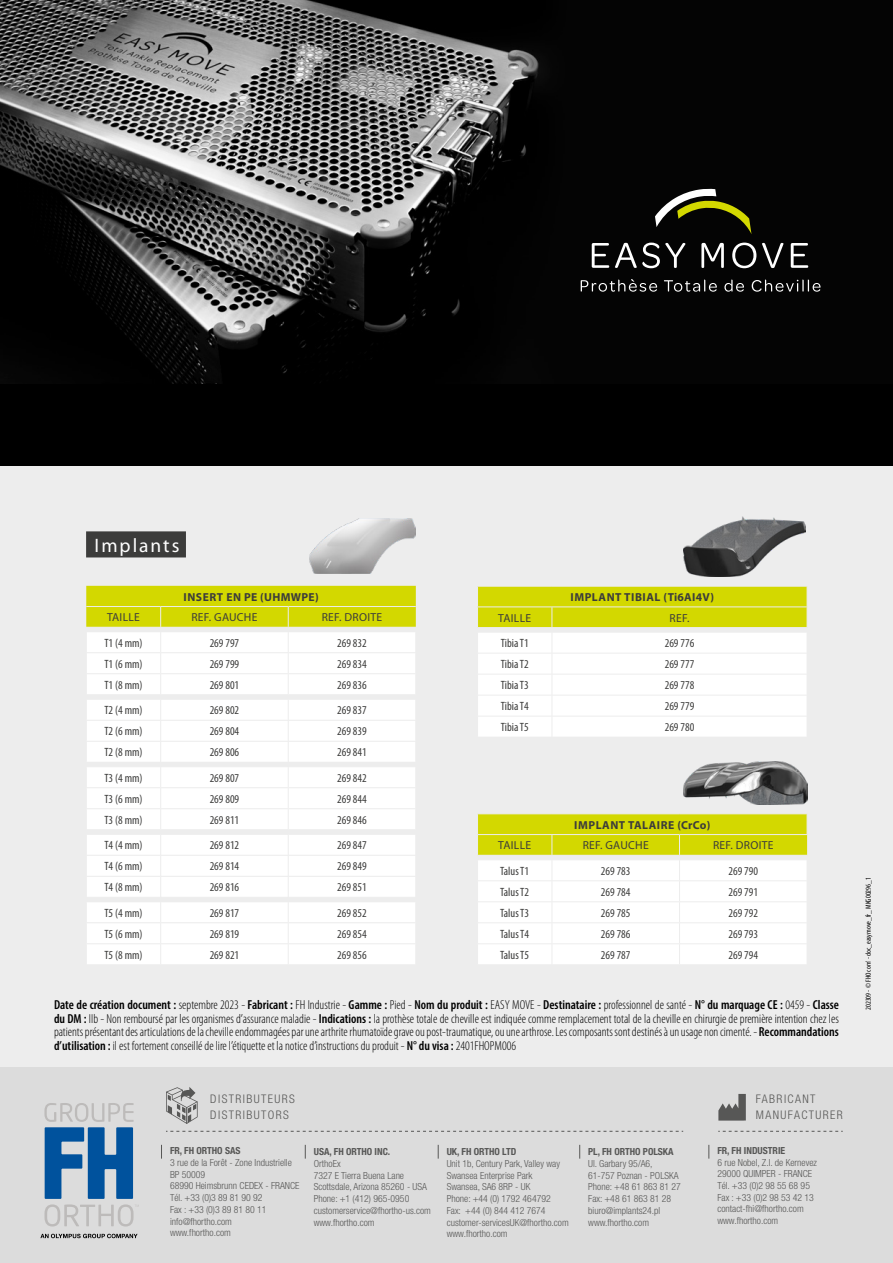
<style>
.page{position:relative;width:893px;height:1263px;background:#ededed}
.page>*{position:absolute;margin:0;border:0;box-sizing:border-box;transform-origin:0 0}
.t1{font:19.5px "Myriad Pro";letter-spacing:.1em;color:#fff}
.t2{font:300 condensed 13.05px/13.5px "Myriad Pro";color:#000;text-align:justify}
.t3{font:condensed 12px "Myriad Pro";color:#3c3c3b}
.t4{font:300 condensed 11.85px/15.5px "Helvetica Neue";letter-spacing:.12em;color:#575756}
.t5{font:11.55px "Myriad Pro";letter-spacing:.025em;color:#3c3c3b}
.t6{font:700 11.55px "Myriad Pro";letter-spacing:.045em;color:#3c3c3b}
.t7{font:300 condensed 9.75px/11.7px "Helvetica Neue";color:#575756}
.t8{font:700 condensed 9.75px "Helvetica Neue";color:#575756}
.t9{font:condensed 7.5px "Myriad Pro";color:#000}
.s1{font-weight:600}
</style>
<div class="page">
<div style="left:86px;top:531px;width:100px;height:26px;background:#3c3c3b"></div>
<svg style="left:477px;top:814px;width:331px;height:150px;background:#f1f3bb"></svg>
<img style="left:684px;top:761px;width:123px;height:43px">
<svg style="left:86px;top:586px;width:330px;height:378px"></svg>
<img style="left:309px;top:518px;width:106px;height:55px">
<svg style="left:477px;top:586px;width:331px;height:151px;background:#f2f3bb"></svg>
<hr style="left:477px;top:627px;width:75px;height:1px;background:#ededed">
<hr style="left:552px;top:627px;width:255px;height:1px;background:#ededed">
<img style="left:683px;top:517px;width:122px;height:60px">
<div style="left:0;top:0;width:893px;height:465px;background:#000"></div>
<img style="left:0;top:0;width:821px;height:383px">
<div style="left:0;top:1067px;width:893px;height:196px;background:#dcdcdc"></div>
<svg style="left:718px;top:1094px;width:28px;height:26px"></svg>
<svg style="left:166px;top:1131px;width:517px;height:1px"></svg>
<svg style="left:718px;top:1131px;width:125px;height:1px"></svg>
<svg style="left:166px;top:1087px;width:32px;height:37px"></svg>
<svg style="left:161px;top:1145px;width:1px;height:13px"></svg>
<svg style="left:305px;top:1145px;width:1px;height:13px"></svg>
<svg style="left:438px;top:1145px;width:1px;height:13px"></svg>
<svg style="left:579px;top:1145px;width:1px;height:13px"></svg>
<svg style="left:708px;top:1145px;width:1px;height:13px"></svg>
<svg style="left:44px;top:1103px;width:95px;height:123px"></svg>
<svg style="left:40px;top:1234px;width:98px;height:4px"></svg>
<svg style="left:655px;top:189px;width:96px;height:45px"></svg>
<svg style="left:581px;top:279px;width:76px;height:13px"></svg>
<svg style="left:664px;top:280px;width:53px;height:12px"></svg>
<svg style="left:724px;top:280px;width:20px;height:12px"></svg>
<svg style="left:752px;top:280px;width:68px;height:12px"></svg>
<svg style="left:592px;top:243px;width:17px;height:25px"></svg>
<svg style="left:615px;top:243px;width:71px;height:25px"></svg>
<svg style="left:701px;top:243px;width:23px;height:25px"></svg>
<svg style="left:732px;top:243px;width:24px;height:25px"></svg>
<svg style="left:762px;top:243px;width:22px;height:25px"></svg>
<svg style="left:791px;top:243px;width:17px;height:25px"></svg>
<h1 class="t1" style="left:95px;top:533px;width:86px">Implants</h1>
<p class="t6" style="left:184px;top:589px;width:137px">INSERT EN PE (UHMWPE)</p>
<p class="t5" style="left:107px;top:610px;width:34px">TAILLE</p>
<p class="t5" style="left:191px;top:610px;width:68px">REF. GAUCHE</p>
<p class="t5" style="left:322px;top:610px;width:62px">REF. DROITE</p>
<p class="t3" style="left:104px;top:635px;width:40px">T1 (4 mm)</p>
<p class="t3" style="left:210px;top:635px;width:31px">269 797</p>
<p class="t3" style="left:337px;top:635px;width:31px">269 832</p>
<p class="t3" style="left:104px;top:656px;width:40px">T1 (6 mm)</p>
<p class="t3" style="left:210px;top:656px;width:31px">269 799</p>
<p class="t3" style="left:337px;top:656px;width:31px">269 834</p>
<p class="t3" style="left:104px;top:677px;width:40px">T1 (8 mm)</p>
<p class="t3" style="left:210px;top:677px;width:31px">269 801</p>
<p class="t3" style="left:337px;top:677px;width:31px">269 836</p>
<p class="t3" style="left:104px;top:703px;width:40px">T2 (4 mm)</p>
<p class="t3" style="left:210px;top:703px;width:31px">269 802</p>
<p class="t3" style="left:337px;top:703px;width:31px">269 837</p>
<p class="t3" style="left:104px;top:724px;width:40px">T2 (6 mm)</p>
<p class="t3" style="left:210px;top:724px;width:31px">269 804</p>
<p class="t3" style="left:337px;top:724px;width:31px">269 839</p>
<p class="t3" style="left:104px;top:745px;width:40px">T2 (8 mm)</p>
<p class="t3" style="left:210px;top:745px;width:31px">269 806</p>
<p class="t3" style="left:337px;top:745px;width:31px">269 841</p>
<p class="t3" style="left:104px;top:770px;width:40px">T3 (4 mm)</p>
<p class="t3" style="left:210px;top:770px;width:31px">269 807</p>
<p class="t3" style="left:337px;top:770px;width:31px">269 842</p>
<p class="t3" style="left:104px;top:791px;width:40px">T3 (6 mm)</p>
<p class="t3" style="left:210px;top:791px;width:31px">269 809</p>
<p class="t3" style="left:337px;top:791px;width:31px">269 844</p>
<p class="t3" style="left:104px;top:812px;width:40px">T3 (8 mm)</p>
<p class="t3" style="left:210px;top:812px;width:31px">269 811</p>
<p class="t3" style="left:337px;top:812px;width:31px">269 846</p>
<p class="t3" style="left:104px;top:838px;width:40px">T4 (4 mm)</p>
<p class="t3" style="left:210px;top:838px;width:31px">269 812</p>
<p class="t3" style="left:337px;top:838px;width:31px">269 847</p>
<p class="t3" style="left:104px;top:859px;width:40px">T4 (6 mm)</p>
<p class="t3" style="left:210px;top:859px;width:31px">269 814</p>
<p class="t3" style="left:337px;top:859px;width:31px">269 849</p>
<p class="t3" style="left:104px;top:880px;width:40px">T4 (8 mm)</p>
<p class="t3" style="left:210px;top:880px;width:31px">269 816</p>
<p class="t3" style="left:337px;top:880px;width:31px">269 851</p>
<p class="t3" style="left:104px;top:905px;width:40px">T5 (4 mm)</p>
<p class="t3" style="left:210px;top:905px;width:31px">269 817</p>
<p class="t3" style="left:337px;top:905px;width:31px">269 852</p>
<p class="t3" style="left:104px;top:926px;width:40px">T5 (6 mm)</p>
<p class="t3" style="left:210px;top:926px;width:31px">269 819</p>
<p class="t3" style="left:337px;top:926px;width:31px">269 854</p>
<p class="t3" style="left:104px;top:947px;width:40px">T5 (8 mm)</p>
<p class="t3" style="left:210px;top:947px;width:31px">269 821</p>
<p class="t3" style="left:337px;top:947px;width:31px">269 856</p>
<p class="t6" style="left:570px;top:589px;width:145px">IMPLANT TIBIAL (Ti6AI4V)</p>
<p class="t5" style="left:498px;top:611px;width:34px">TAILLE</p>
<p class="t5" style="left:670px;top:611px;width:21px">REF.</p>
<p class="t3" style="left:501px;top:636px;width:30px">Tibia T1</p>
<p class="t3" style="left:665px;top:636px;width:31px">269 776</p>
<p class="t3" style="left:501px;top:657px;width:30px">Tibia T2</p>
<p class="t3" style="left:665px;top:657px;width:31px">269 777</p>
<p class="t3" style="left:501px;top:678px;width:30px">Tibia T3</p>
<p class="t3" style="left:665px;top:678px;width:31px">269 778</p>
<p class="t3" style="left:501px;top:699px;width:30px">Tibia T4</p>
<p class="t3" style="left:665px;top:699px;width:31px">269 779</p>
<p class="t3" style="left:501px;top:720px;width:30px">Tibia T5</p>
<p class="t3" style="left:665px;top:720px;width:31px">269 780</p>
<p class="t6" style="left:574px;top:817px;width:138px">IMPLANT TALAIRE (CrCo)</p>
<p class="t5" style="left:498px;top:838px;width:34px">TAILLE</p>
<p class="t5" style="left:583px;top:838px;width:68px">REF. GAUCHE</p>
<p class="t5" style="left:713px;top:838px;width:62px">REF. DROITE</p>
<p class="t3" style="left:500px;top:863px;width:30px">Talus T1</p>
<p class="t3" style="left:601px;top:863px;width:31px">269 783</p>
<p class="t3" style="left:728px;top:863px;width:31px">269 790</p>
<p class="t3" style="left:500px;top:884px;width:30px">Talus T2</p>
<p class="t3" style="left:601px;top:884px;width:31px">269 784</p>
<p class="t3" style="left:728px;top:884px;width:31px">269 791</p>
<p class="t3" style="left:500px;top:905px;width:30px">Talus T3</p>
<p class="t3" style="left:601px;top:905px;width:31px">269 785</p>
<p class="t3" style="left:728px;top:905px;width:31px">269 792</p>
<p class="t3" style="left:500px;top:926px;width:30px">Talus T4</p>
<p class="t3" style="left:601px;top:926px;width:31px">269 786</p>
<p class="t3" style="left:728px;top:926px;width:31px">269 793</p>
<p class="t3" style="left:500px;top:947px;width:30px">Talus T5</p>
<p class="t3" style="left:601px;top:947px;width:31px">269 787</p>
<p class="t3" style="left:728px;top:947px;width:31px">269 794</p>
<p class="t2" style="left:54px;top:998px;width:786px"><span class="s1">Date de création document :</span> septembre 2023 - <span class="s1">Fabricant :</span> FH Industrie - <span class="s1">Gamme :</span> Pied - <span class="s1">Nom du produit :</span> EASY MOVE - <span class="s1">Destinataire :</span> professionnel de santé - <span class="s1">N° du marquage CE :</span> 0459 - <span class="s1">Classe du DM :</span> IIb - Non remboursé par les organismes d’assurance maladie - <span class="s1">Indications :</span> la prothèse totale de cheville est indiquée comme remplacement total de la cheville en chirurgie de première intention chez les patients présentant des articulations de la cheville endommagées par une arthrite rhumatoïde grave ou post-traumatique, ou une arthrose. Les composants sont destinés à un usage non cimenté. - <span class="s1">Recommandations d’utilisation :</span> il est fortement conseillé de lire l’étiquette et la notice d’instructions du produit - <span class="s1">N° du visa :</span> 2401FHOPM006</p>
<p class="t4" style="left:210px;top:1091px;width:86px">DISTRIBUTEURS<br>DISTRIBUTORS</p>
<p class="t8" style="left:170px;top:1145px;width:72px">FR, FH ORTHO SAS</p>
<p class="t7" style="left:170px;top:1157px;width:131px">3 rue de la Forêt - Zone Industrielle<br>BP 50009<br>68990 Heimsbrunn CEDEX - FRANCE<br>Tél. +33 (0)3 89 81 90 92<br>Fax : +33 (0)3 89 81 80 11 info@fhortho.com<br>www.fhortho.com</p>
<p class="t8" style="left:314px;top:1146px;width:78px">USA, FH ORTHO INC.</p>
<p class="t7" style="left:314px;top:1158px;width:119px">OrthoEx<br>7327 E Tierra Buena Lane<br>Scottsdale, Arizona 85260 - USA<br>Phone: +1 (412) 965-0950 customerservice@fhortho-us.com www.fhortho.com</p>
<p class="t8" style="left:447px;top:1146px;width:71px">UK, FH ORTHO LTD</p>
<p class="t7" style="left:447px;top:1158px;width:124px">Unit 1b, Century Park, Valley way<br>Swansea Enterprise Park<br>Swansea, SA6 8RP - UK<br>Phone: +44 (0) 1792 464792<br>Fax: +44 (0) 844 412 7674 customer-servicesUK@fhortho.com www.fhortho.com</p>
<p class="t8" style="left:588px;top:1146px;width:87px">PL, FH ORTHO POLSKA</p>
<p class="t7" style="left:588px;top:1158px;width:94px">Ul. Garbary 95/A6,<br>61-757 Poznan - POLSKA<br>Phone: +48 61 863 81 27<br>Fax: +48 61 863 81 28 biuro@implants24.pl www.fhortho.com</p>
<p class="t4" style="left:756px;top:1091px;width:88px">FABRICANT<br>MANUFACTURER</p>
<p class="t8" style="left:717px;top:1144px;width:69px">FR, FH INDUSTRIE</p>
<p class="t7" style="left:717px;top:1156px;width:101px">6 rue Nobel, Z.I. de Kernevez<br>29000 QUIMPER - FRANCE<br>Tél. +33 (0)2 98 55 68 95<br>Fax : +33 (0)2 98 53 42 13 contact-fhi@fhortho.com www.fhortho.com</p>
<p class="t9" style="left:864px;top:1010px;width:134px;rotate:-90deg">202309 - © FHO com' - doc_easymove_fr_ MKG00296_1</p>
</div>
